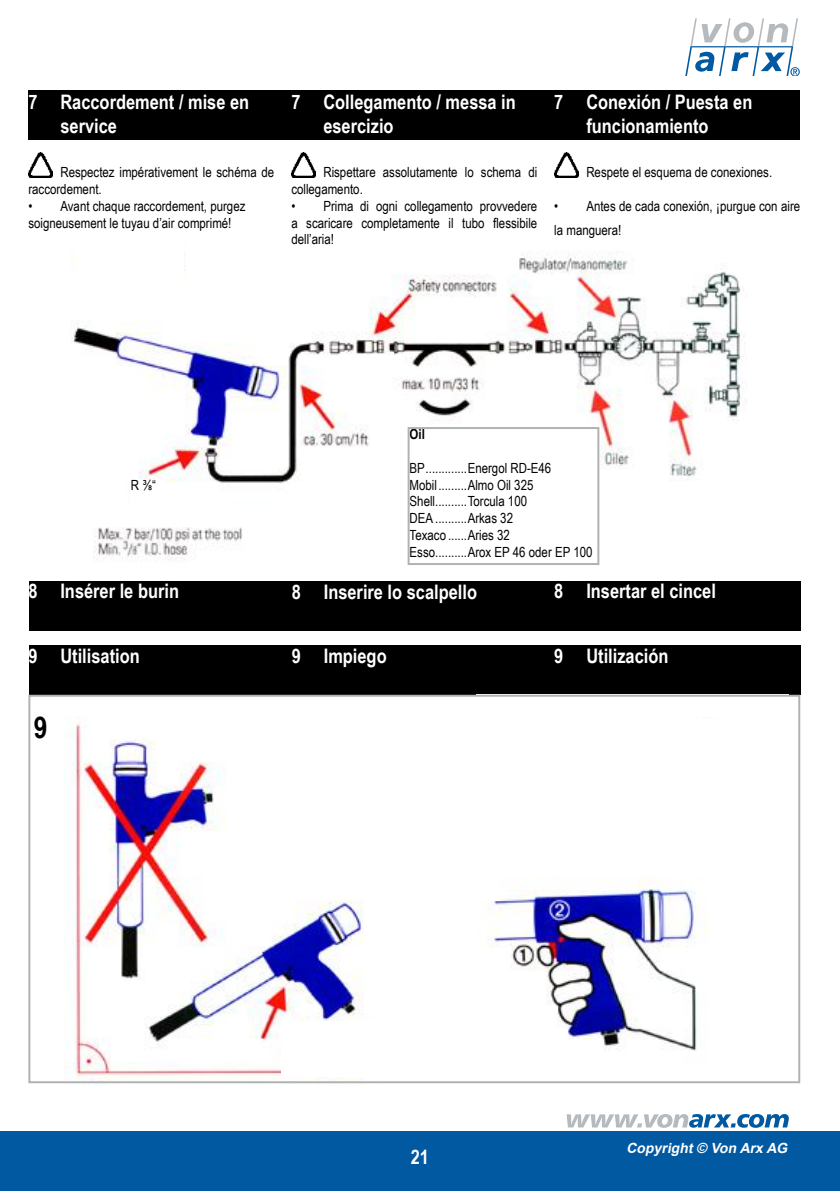
<style>
.page{position:relative;width:840px;height:1191px;background:#fff}
.page>*{position:absolute;margin:0;border:0;box-sizing:border-box;transform-origin:0 0}
.t1{font:700 30px "Arial Narrow";color:#000}
.t2{font:700 20px/24px "Arial Narrow";color:#fff}
.t3{font:14px/16.8px "Arial Narrow";color:#000}
.t4{font:italic 700 14px "Arial";color:#fff}
.t5{font:700 14px "Arial Narrow";color:#000}
</style>
<div class="page">
<svg style="left:685px;top:18px;width:114px;height:58px"></svg>
<div style="left:0;top:1131px;width:839px;height:60px;background:#0059a1"></div>
<svg style="left:566px;top:1114px;width:222px;height:13px"></svg>
<div style="left:28px;top:91px;width:771px;height:49px;background:#000"></div>
<div style="left:29px;top:581px;width:771px;height:49px;background:#000"></div>
<div style="left:29px;top:646px;width:771px;height:49px;background:#000"></div>
<img style="left:64px;top:724px;width:320px;height:361px">
<img style="left:484px;top:878px;width:223px;height:173px">
<div style="left:28px;top:694px;width:771px;height:389px;border:2px solid #b0b3b4"></div>
<div style="left:281px;top:1020px;width:103px;height:56px;background:#fff"></div>
<img style="left:70px;top:251px;width:674px;height:314px">
<div style="left:408px;top:428px;width:190px;height:136px;background:#fff"></div>
<div style="left:407px;top:427px;width:192px;height:138px;border:2px solid #b0b3b4"></div>
<div style="left:78px;top:229px;width:106px;height:71px;background:#fff"></div>
<div style="left:131px;top:480px;width:32px;height:23px;background:#fff"></div>
<img style="left:291px;top:153px;width:24px;height:24px">
<img style="left:28px;top:153px;width:25px;height:24px">
<img style="left:554px;top:153px;width:24px;height:24px">
<h2 class="t2" style="left:60px;top:89px;width:190px;text-indent:-32px">7 Raccordement / mise en service</h2>
<p class="t3" style="left:28px;top:163px;width:247px;text-indent:32px">Respectez impérativement le schéma de raccordement.</p>
<p class="t3" style="left:28px;top:197px;width:218px">• Avant chaque raccordement, purgez soigneusement le tuyau d’air comprimé!</p>
<h2 class="t2" style="left:323px;top:89px;width:194px;text-indent:-32px">7 Collegamento / messa in esercizio</h2>
<p class="t3" style="left:291px;top:163px;width:247px;text-indent:32px">Rispettare assolutamente lo schema di collegamento.</p>
<p class="t3" style="left:291px;top:197px;width:247px;text-align:justify">• Prima di ogni collegamento provvedere a scaricare completamente il tubo flessibile dell’aria!</p>
<h2 class="t2" style="left:554px;top:89px;width:199px;text-align:center">7 Conexión / Puesta en funcionamiento</h2>
<p class="t3" style="left:586px;top:163px;width:187px">Respete el esquema de conexiones.</p>
<p class="t3" style="left:554px;top:193px;width:247px;line-height:24px">• Antes de cada conexión, ¡purgue con aire la manguera!</p>
<p class="t3" style="left:131px;top:476px;width:26px">R ⅜“</p>
<h2 class="t2" style="left:28px;top:577px;width:152px">8 Insérer le burin</h2>
<h2 class="t2" style="left:28px;top:642px;width:113px">9 Utilisation</h2>
<h1 class="t1" style="left:34px;top:704px;width:15px">9</h1>
<p class="t5" style="left:409px;top:424px;width:17px">Oil</p>
<p class="t3" style="left:409px;top:459px;width:184px">BP.............Energol RD-E46<br>Mobil.........Almo Oil 325<br>Shell..........Torcula 100<br>DEA ..........Arkas 32<br>Texaco ......Aries 32<br>Esso..........Arox EP 46 oder EP 100</p>
<h2 class="t2" style="left:291px;top:578px;width:187px">8 Inserire lo scalpello</h2>
<h2 class="t2" style="left:291px;top:643px;width:96px">9 Impiego</h2>
<h2 class="t2" style="left:554px;top:578px;width:163px">8 Insertar el cincel</h2>
<h2 class="t2" style="left:554px;top:643px;width:116px">9 Utilización</h2>
<h2 class="t2" style="left:410px;top:1144px;width:20px">21</h2>
<p class="t4" style="left:626px;top:1138px;width:166px">Copyright© Von Arx AG</p>
</div>
